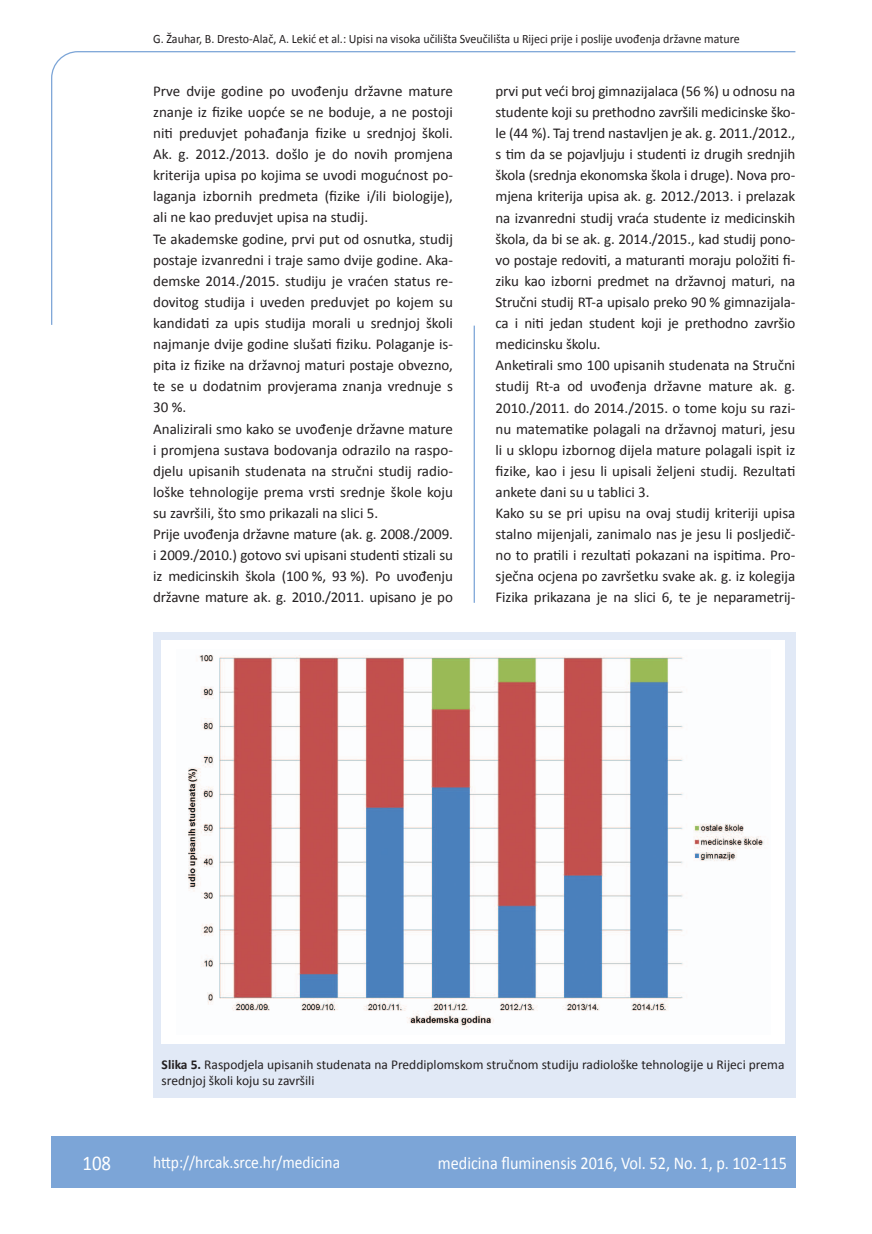
<style>
.page{position:relative;width:872px;height:1234px;background:#fff}
.page>*{position:absolute;margin:0;border:0;box-sizing:border-box;transform-origin:0 0}
.t1{font:21px "Calibri";color:#fff;scale:.9 1}
.t2{font:18px "Calibri";color:#fff;scale:.9 1}
.t3{font:17.25px "Calibri";color:#fff;scale:.9 1}
.t4{font:15px/21.1px "Calibri";color:#231f20}
.t5{font:13.5px/16.5px "Calibri";color:#231f20}
.t6{font:12.75px "Calibri";color:#231f20;scale:.94 1}
.s1{font-weight:700}
</style>
<div class="page">
<svg style="left:51px;top:51px;width:745px;height:274px"></svg>
<hr style="left:473px;top:325px;width:2px;height:277px;background:#7ca5d7">
<div style="left:51px;top:1135px;width:744px;height:51px;background:#7ca5d7"></div>
<div style="left:153px;top:631px;width:642px;height:466px;background:#e1e9f6"></div>
<div style="left:162px;top:640px;width:622px;height:403px;background:#fff"></div>
<img style="left:188px;top:655px;width:576px;height:373px">
<p class="t6" style="left:153px;top:30px;width:625px">G. Žauhar, B. Dresto-Alač, A. Lekić et al.: Upisi na visoka učilišta Sveučilišta u Rijeci prije i poslije uvođenja državne mature</p>
<p class="t4" style="left:153px;top:79px;width:301px">Prve dvije godine po uvođenju državne mature znanje iz fizike uopće se ne boduje, a ne postoji niti preduvjet pohađanja fizike u srednjoj školi.<br>Ak. g. 2012./2013. došlo je do novih promjena kriterija upisa po kojima se uvodi mogućnost po&shy;laganja izbornih predmeta (fizike i/ili biologije), ali ne kao preduvjet upisa na studij.<br>Te akademske godine, prvi put od osnutka, studij postaje izvanredni i traje samo dvije godine. Aka&shy;demske 2014./2015. studiju je vraćen status re&shy;dovitog studija i uveden preduvjet po kojem su kandidati za upis studija morali u srednjoj školi najmanje dvije godine slušati fiziku. Polaganje is&shy;pita iz fizike na državnoj maturi postaje obvezno, te se u dodatnim provjerama znanja vrednuje s 30 %.<br>Analizirali smo kako se uvođenje državne mature i promjena sustava bodovanja odrazilo na raspo&shy;djelu upisanih studenata na stručni studij radio&shy;loške tehnologije prema vrsti srednje škole koju su završili, što smo prikazali na slici 5.<br>Prije uvođenja državne mature (ak. g. 2008./2009. i 2009./2010.) gotovo svi upisani studenti stizali su iz medicinskih škola (100 %, 93 %). Po uvođenju državne mature ak. g. 2010./2011. upisano je po</p>
<p class="t4" style="left:495px;top:80px;width:301px">prvi put veći broj gimnazijalaca (56 %) u odnosu na studente koji su prethodno završili medicinske ško&shy;le (44 %). Taj trend nastavljen je ak. g. 2011./2012., s tim da se pojavljuju i studenti iz drugih srednjih škola (srednja ekonomska škola i druge). Nova pro&shy;mjena kriterija upisa ak. g. 2012./2013. i prelazak na izvanredni studij vraća studente iz medicinskih škola, da bi se ak. g. 2014./2015., kad studij pono&shy;vo postaje redoviti, a maturanti moraju položiti fi&shy;ziku kao izborni predmet na državnoj maturi, na Stručni studij RT-a upisalo preko 90 % gimnazijala&shy;ca i niti jedan student koji je prethodno završio medicinsku školu.<br>Anketirali smo 100 upisanih studenata na Stručni studij Rt-a od uvođenja državne mature ak. g.<br>2010./2011. do 2014./2015. o tome koju su razi&shy;nu matematike polagali na državnoj maturi, jesu li u sklopu izbornog dijela mature polagali ispit iz fizike, kao i jesu li upisali željeni studij. Rezultati ankete dani su u tablici 3.<br>Kako su se pri upisu na ovaj studij kriteriji upisa stalno mijenjali, zanimalo nas je jesu li posljedič&shy;no to pratili i rezultati pokazani na ispitima. Pro&shy;sječna ocjena po završetku svake ak. g. iz kolegija Fizika prikazana je na slici 6, te je neparametrij-</p>
<p class="t5" style="left:162px;top:1055px;width:624px"><span class="s1">Slika 5.</span> Raspodjela upisanih studenata na Preddiplomskom stručnom studiju radiološke tehnologije u Rijeci prema srednjoj školi koju su završili</p>
<h1 class="t1" style="left:82px;top:1149px;width:33px">108</h1>
<p class="t3" style="left:153px;top:1150px;width:209px">http://hrcak.srce.hr/medicina</p>
<p class="t2" style="left:438px;top:1151px;width:389px">medicina fluminensis 2016, Vol. 52, No. 1, p. 102-115</p>
</div>
